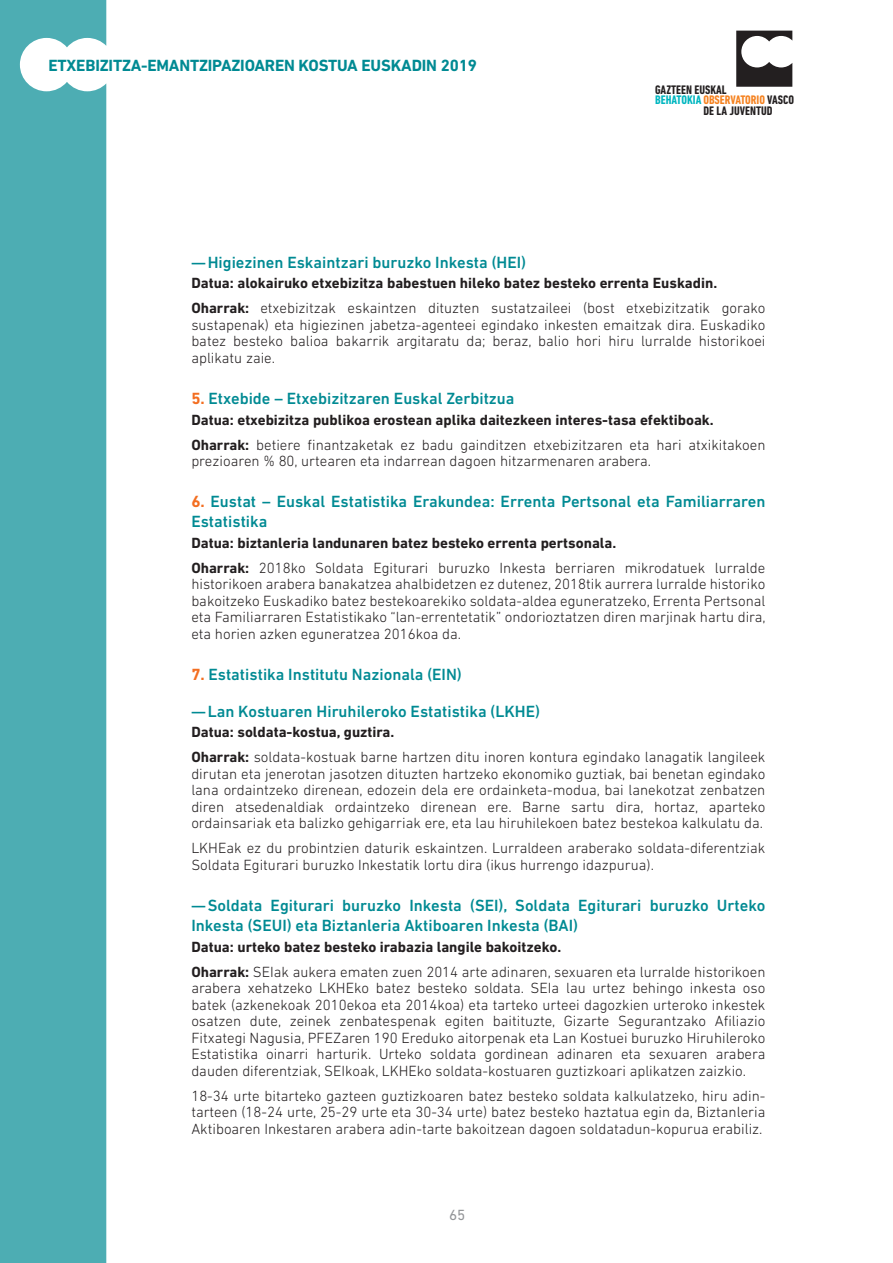
<style>
.page{position:relative;width:893px;height:1263px;background:#fff}
.page>*{position:absolute;margin:0;border:0;box-sizing:border-box;transform-origin:0 0}
.Subtitular{font:500 16.5px/19.8px "DIN Next LT Pro";color:#008a93}
.t1{font:700 16.5px "DIN Next LT Pro";letter-spacing:-.01em;color:#008a93}
.Texto_normal{font:300 15px/16.5px "DIN Next LT Pro";color:#231f20;text-align:justify}
.Texto_normal-2{font:700 15px "DIN Next LT Pro";color:#231f20}
.t2{font:15px "DIN Next LT Pro";color:#939598}
.t3{font:700 condensed 12.6px "DIN Next LT Pro";color:#f58220}
.t4{font:700 condensed 12.6px "DIN Next LT Pro";color:#231f20}
.s1{color:#00b6c0}
.s2{color:#231f20}
.s3{font-weight:700}
.s4{font-weight:700;color:#f36e21}
</style>
<div class="page">
<svg style="left:736px;top:31px;width:56px;height:56px"></svg>
<div style="left:0;top:0;width:106px;height:1263px;background:#4dadb3"></div>
<p class="t1" style="left:48px;top:56px;width:430px">ETXEBIZITZA-EMANTZIPAZIOAREN KOSTUA EUSKADIN 2019</p>
<p class="t4" style="left:655px;top:83px;width:73px">GAZTEEN EUSKAL</p>
<p class="t3" style="left:655px;top:93px;width:140px"><span class="s1">BEHATOKIA</span> OBSERVATORIO <span class="s2">VASCO</span></p>
<p class="t4" style="left:703px;top:103px;width:71px">DE LA JUVENTUD</p>
<p class="Subtitular" style="left:191px;top:252px;width:336px">—Higiezinen Eskaintzari buruzko Inkesta (HEI)</p>
<p class="Texto_normal-2" style="left:191px;top:274px;width:527px">Datua: alokairuko etxebizitza babestuen hileko batez besteko errenta Euskadin.</p>
<p class="Texto_normal" style="left:191px;top:300px;width:576px"><span class="s3">Oharrak:</span> etxebizitzak eskaintzen dituzten sustatzaileei (bost etxebizitzatik gorako sustapenak) eta higiezinen jabetza-agenteei egindako inkesten emaitzak dira. Euskadiko batez besteko balioa bakarrik argitaratu da; beraz, balio hori hiru lurralde historikoei aplikatu zaie.</p>
<p class="Subtitular" style="left:191px;top:388px;width:325px"><span class="s4">5.</span> Etxebide – Etxebizitzaren Euskal Zerbitzua</p>
<p class="Texto_normal-2" style="left:191px;top:411px;width:524px">Datua: etxebizitza publikoa erostean aplika daitezkeen interes-tasa efektiboak.</p>
<p class="Texto_normal" style="left:191px;top:436px;width:576px"><span class="s3">Oharrak:</span> betiere finantzaketak ez badu gainditzen etxebizitzaren eta hari atxikitakoen prezioaren % 80, urtearen eta indarrean dagoen hitzarmenaren arabera.</p>
<p class="Subtitular" style="left:191px;top:492px;width:576px"><span class="s4">6.</span> Eustat – Euskal Estatistika Erakundea: Errenta Pertsonal eta Familiarraren<br>Estatistika</p>
<p class="Texto_normal-2" style="left:191px;top:534px;width:426px">Datua: biztanleria landunaren batez besteko errenta pertsonala.</p>
<p class="Texto_normal" style="left:191px;top:559px;width:576px"><span class="s3">Oharrak:</span> 2018ko Soldata Egiturari buruzko Inkesta berriaren mikrodatuek lurralde historikoen arabera banakatzea ahalbidetzen ez dutenez, 2018tik aurrera lurralde historiko bakoitzeko Euskadiko batez bestekoarekiko soldata-aldea eguneratzeko, Errenta Pertsonal eta Familiarraren Estatistikako “lan-errentetatik” ondorioztatzen diren marjinak hartu dira, eta horien azken eguneratzea 2016koa da.</p>
<p class="Subtitular" style="left:191px;top:664px;width:272px"><span class="s4">7.</span> Estatistika Institutu Nazionala (EIN)</p>
<p class="Subtitular" style="left:191px;top:701px;width:350px">—Lan Kostuaren Hiruhileroko Estatistika (LKHE)</p>
<p class="Texto_normal-2" style="left:191px;top:723px;width:205px">Datua: soldata-kostua, guztira.</p>
<p class="Texto_normal" style="left:191px;top:749px;width:576px"><span class="s3">Oharrak:</span> soldata-kostuak barne hartzen ditu inoren kontura egindako lanagatik langileek dirutan eta jenerotan jasotzen dituzten hartzeko ekonomiko guztiak, bai benetan egindako lana ordaintzeko direnean, edozein dela ere ordainketa-modua, bai lanekotzat zenbatzen diren atsedenaldiak ordaintzeko direnean ere. Barne sartu dira, hortaz, aparteko ordainsariak eta balizko gehigarriak ere, eta lau hiruhilekoen batez bestekoa kalkulatu da.</p>
<p class="Texto_normal" style="left:191px;top:840px;width:575px">LKHEak ez du probintzien daturik eskaintzen. Lurraldeen araberako soldata-diferentziak<br>Soldata Egiturari buruzko Inkestatik lortu dira (ikus hurrengo idazpurua).</p>
<p class="Subtitular" style="left:191px;top:895px;width:576px">—Soldata Egiturari buruzko Inkesta (SEI), Soldata Egiturari buruzko Urteko<br>Inkesta (SEUI) eta Biztanleria Aktiboaren Inkesta (BAI)</p>
<p class="Texto_normal-2" style="left:191px;top:938px;width:371px">Datua: urteko batez besteko irabazia langile bakoitzeko.</p>
<p class="Texto_normal" style="left:191px;top:963px;width:576px"><span class="s3">Oharrak:</span> SEIak aukera ematen zuen 2014 arte adinaren, sexuaren eta lurralde historikoen arabera xehatzeko LKHEko batez besteko soldata. SEIa lau urtez behingo inkesta oso batek (azkenekoak 2010ekoa eta 2014koa) eta tarteko urteei dagozkien urteroko inkestek osatzen dute, zeinek zenbatespenak egiten baitituzte, Gizarte Segurantzako Afiliazio Fitxategi Nagusia, PFEZaren 190 Ereduko aitorpenak eta Lan Kostuei buruzko Hiruhileroko Estatistika oinarri harturik. Urteko soldata gordinean adinaren eta sexuaren arabera dauden diferentziak, SEIkoak, LKHEko soldata-kostuaren guztizkoari aplikatzen zaizkio.</p>
<p class="Texto_normal" style="left:191px;top:1087px;width:576px">18-34 urte bitarteko gazteen guztizkoaren batez besteko soldata kalkulatzeko, hiru adin&shy;tarteen (18-24 urte, 25-29 urte eta 30-34 urte) batez besteko haztatua egin da, Biztanleria Aktiboaren Inkestaren arabera adin-tarte bakoitzean dagoen soldatadun-kopurua erabiliz.</p>
<p class="t2" style="left:449px;top:1206px;width:18px">65</p>
</div>
